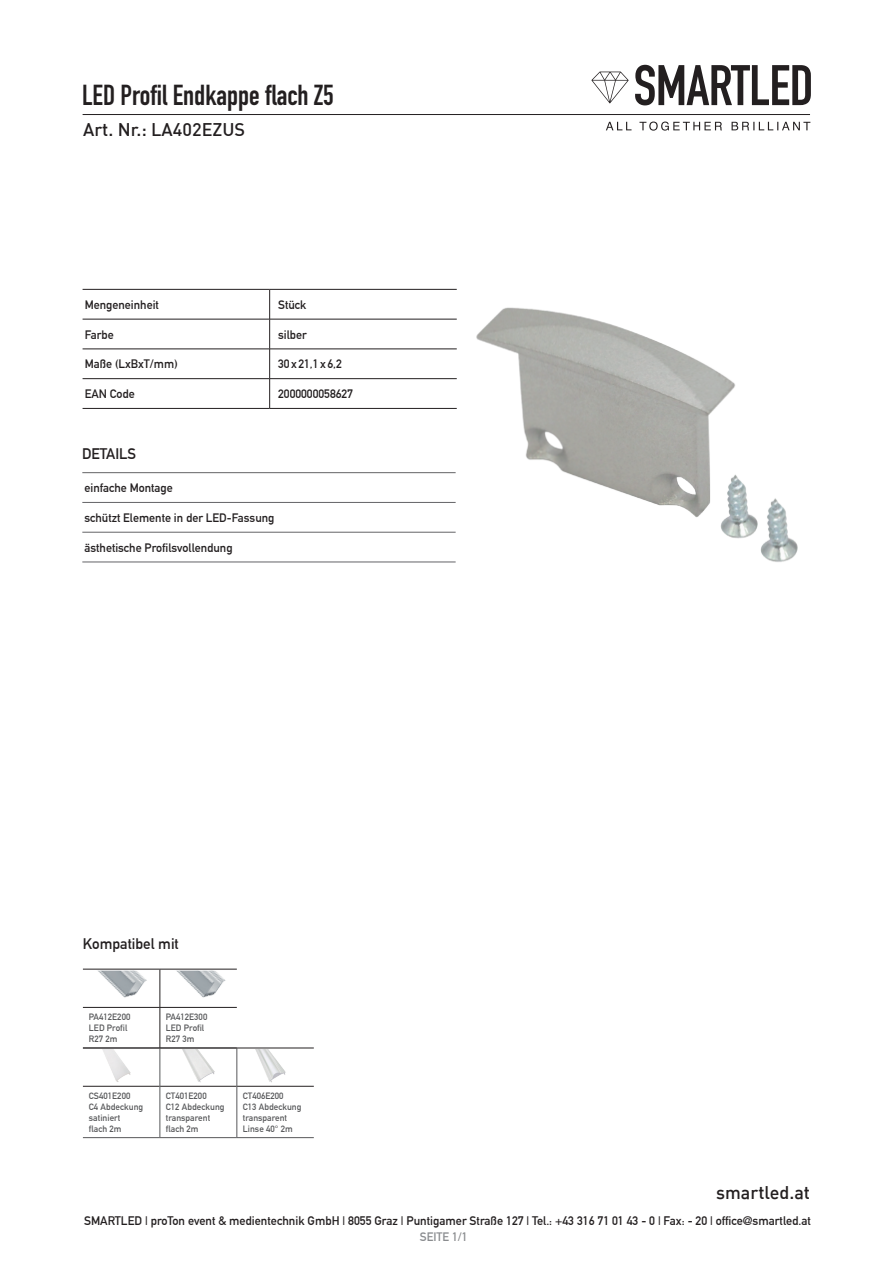
<style>
.page{position:relative;width:893px;height:1263px;background:#fff}
.page>*{position:absolute;margin:0;border:0;box-sizing:border-box;transform-origin:0 0}
.t1{font:700 28.5px "DIN Condensed";color:#231f20}
.t2{font:500 18px "DIN";color:#231f20}
.t3{font:700 15px "DIN Alternate";color:#231f20}
.t4{font:700 12.15px "DIN Alternate";color:#231f20}
.t5{font:700 12px "DIN Alternate";color:#231f20}
.t6{font:700 12px "DIN Alternate";color:#8a8c8f}
.t7{font:700 9px/10.8px "DIN Alternate";letter-spacing:.005em;color:#57585a}
</style>
<div class="page">
<img style="left:162px;top:970px;width:75px;height:37px">
<hr style="left:83px;top:114px;width:727px;height:1px;background:#231f20">
<svg style="left:591px;top:72px;width:38px;height:31px"></svg>
<svg style="left:606px;top:122px;width:204px;height:9px"></svg>
<svg style="left:635px;top:65px;width:176px;height:40px"></svg>
<svg style="left:83px;top:290px;width:374px;height:29px"></svg>
<hr style="left:83px;top:319px;width:187px;height:1px;background:#231f20">
<hr style="left:270px;top:319px;width:187px;height:1px;background:#231f20">
<hr style="left:269px;top:319px;width:1px;height:30px;background:#231f20">
<hr style="left:83px;top:349px;width:187px;height:1px;background:#231f20">
<hr style="left:270px;top:349px;width:187px;height:1px;background:#231f20">
<hr style="left:83px;top:378px;width:187px;height:1px;background:#231f20">
<hr style="left:270px;top:378px;width:187px;height:1px;background:#231f20">
<svg style="left:269px;top:349px;width:1px;height:59px"></svg>
<hr style="left:83px;top:408px;width:187px;height:1px;background:#231f20">
<hr style="left:270px;top:408px;width:187px;height:1px;background:#231f20">
<hr style="left:83px;top:289px;width:187px;height:1px;background:#231f20">
<hr style="left:270px;top:289px;width:187px;height:1px;background:#231f20">
<svg style="left:82px;top:473px;width:374px;height:89px"></svg>
<hr style="left:82px;top:472px;width:374px;height:1px;background:#636366">
<hr style="left:82px;top:502px;width:374px;height:1px;background:#636366">
<hr style="left:82px;top:532px;width:374px;height:1px;background:#636366">
<hr style="left:82px;top:562px;width:374px;height:1px;background:#636366">
<img style="left:476px;top:307px;width:322px;height:255px">
<img style="left:83px;top:970px;width:77px;height:37px">
<img style="left:102px;top:1049px;width:38px;height:37px">
<img style="left:179px;top:1049px;width:39px;height:37px">
<img style="left:256px;top:1049px;width:39px;height:37px">
<hr style="left:83px;top:1007px;width:77px;height:1px;background:#231f20">
<hr style="left:160px;top:1007px;width:77px;height:1px;background:#231f20">
<hr style="left:83px;top:1048px;width:77px;height:1px;background:#57585a">
<hr style="left:160px;top:1048px;width:77px;height:1px;background:#57585a">
<hr style="left:83px;top:969px;width:77px;height:1px;background:#231f20">
<hr style="left:160px;top:969px;width:77px;height:1px;background:#231f20">
<hr style="left:160px;top:969px;width:1px;height:38px;background:#231f20">
<hr style="left:160px;top:1007px;width:1px;height:41px;background:#231f20">
<hr style="left:83px;top:1086px;width:77px;height:1px;background:#231f20">
<hr style="left:160px;top:1086px;width:77px;height:1px;background:#231f20">
<hr style="left:237px;top:1086px;width:77px;height:1px;background:#231f20">
<hr style="left:83px;top:1137px;width:77px;height:1px;background:#57585a">
<hr style="left:160px;top:1137px;width:77px;height:1px;background:#57585a">
<hr style="left:237px;top:1137px;width:77px;height:1px;background:#57585a">
<hr style="left:160px;top:1048px;width:1px;height:38px;background:#57585a">
<hr style="left:237px;top:1048px;width:1px;height:38px;background:#57585a">
<hr style="left:160px;top:1086px;width:1px;height:51px;background:#57585a">
<hr style="left:237px;top:1086px;width:1px;height:51px;background:#57585a">
<hr style="left:83px;top:1047px;width:77px;height:1px;background:#231f20">
<hr style="left:160px;top:1047px;width:77px;height:1px;background:#231f20">
<hr style="left:237px;top:1047px;width:77px;height:1px;background:#231f20">
<p class="t1" style="left:82px;top:76px;width:253px">LED Profil Endkappe flach Z5</p>
<p class="t2" style="left:83px;top:118px;width:164px">Art. Nr.: LA402EZUS</p>
<p class="t5" style="left:85px;top:295px;width:76px">Mengeneinheit</p>
<p class="t5" style="left:278px;top:295px;width:30px">Stück</p>
<p class="t5" style="left:85px;top:325px;width:31px">Farbe</p>
<p class="t5" style="left:278px;top:325px;width:30px">silber</p>
<p class="t5" style="left:85px;top:355px;width:95px">Maße (LxBxT/mm)</p>
<p class="t5" style="left:278px;top:355px;width:65px">30 x 21,1 x 6,2</p>
<p class="t5" style="left:85px;top:385px;width:51px">EAN Code</p>
<p class="t5" style="left:278px;top:385px;width:76px">2000000058627</p>
<p class="t3" style="left:82px;top:442px;width:56px">DETAILS</p>
<p class="t5" style="left:84px;top:479px;width:90px">einfache Montage</p>
<p class="t5" style="left:84px;top:509px;width:192px">schützt Elemente in der LED-Fassung</p>
<p class="t5" style="left:84px;top:538px;width:150px">ästhetische Profilsvollendung</p>
<p class="t3" style="left:83px;top:932px;width:97px">Kompatibel mit</p>
<p class="t7" style="left:89px;top:1011px;width:43px">PA412E200</p>
<p class="t7" style="left:89px;top:1022px;width:40px">LED Profil</p>
<p class="t7" style="left:89px;top:1033px;width:30px">R27 2m</p>
<p class="t7" style="left:89px;top:1090px;width:43px">CS401E200</p>
<p class="t7" style="left:89px;top:1101px;width:56px">C4 Abdeckung satiniert</p>
<p class="t7" style="left:89px;top:1122px;width:34px">flach 2m</p>
<p class="t7" style="left:166px;top:1011px;width:43px">PA412E300</p>
<p class="t7" style="left:166px;top:1022px;width:40px">LED Profil</p>
<p class="t7" style="left:166px;top:1033px;width:30px">R27 3m</p>
<p class="t7" style="left:166px;top:1090px;width:42px">CT401E200</p>
<p class="t7" style="left:166px;top:1101px;width:60px">C12 Abdeckung transparent</p>
<p class="t7" style="left:166px;top:1122px;width:34px">flach 2m</p>
<p class="t7" style="left:243px;top:1090px;width:42px">CT406E200</p>
<p class="t7" style="left:243px;top:1101px;width:60px">C13 Abdeckung transparent</p>
<p class="t7" style="left:243px;top:1122px;width:51px">Linse 40° 2m</p>
<p class="t2" style="left:716px;top:1181px;width:95px">smartled.at</p>
<p class="t4" style="left:84px;top:1211px;width:728px">SMARTLED | proTon event &amp; medientechnik GmbH | 8055 Graz | Puntigamer Straße 127 | Tel.: +43 316 71 01 43 - 0 | Fax: - 20 | office@smartled.at</p>
<p class="t6" style="left:420px;top:1228px;width:49px">SEITE 1/1</p>
</div>
